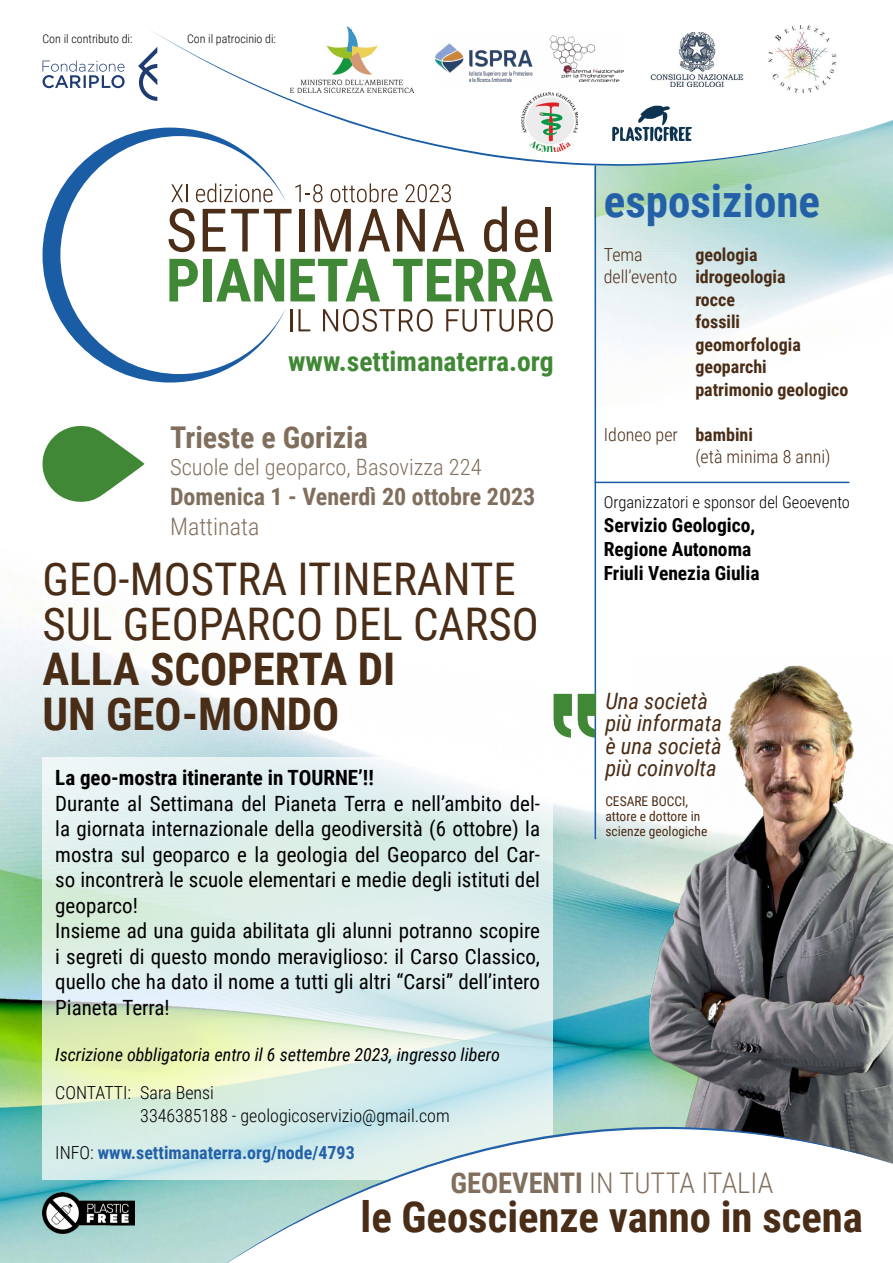
<style>
.page{position:relative;width:893px;height:1263px;background:#fff}
.page>*{position:absolute;margin:0;border:0;box-sizing:border-box;transform-origin:0 0}
.t1{font:45px "Roboto Condensed";color:#4a2d17}
.t2{font:700 45px "Roboto Condensed";color:#4a2d17}
.t3{font:700 45px "Roboto Condensed";color:#2360a8}
.t4{font:700 42.75px "Roboto Condensed";color:#4a2d17}
.t5{font:700 30px "Roboto Condensed";color:#816f5d}
.t6{font:300 28.5px "Roboto Condensed";color:#816f5d}
.t7{font:700 27.6px "Roboto Condensed";color:#408835}
.t8{font:700 24px/30px "Roboto Condensed";color:#816f5d}
.t9{font:italic 22.5px "Roboto Condensed";color:#4a2d17}
.t10{font:300 22.5px "Roboto Condensed";color:#816f5d}
.t11{font:21px/25.5px "Roboto Condensed";color:#000;text-align:justify}
.t12{font:700 21px "Roboto Condensed";color:#000}
.t13{font:700 19.5px "Roboto Condensed";color:#000}
.t14{font:700 18px "Roboto Condensed";color:#4a2d17}
.t15{font:italic 18px "Roboto Condensed";color:#000}
.t16{font:300 18px "Roboto Condensed";color:#000}
.t17{font:700 18px "Roboto Condensed";color:#2360a8}
.t18{font:300 18px "Roboto Condensed";color:#4a2d17}
.t19{font:300 16.5px "Roboto Condensed";color:#000}
.t20{font:13.5px "Roboto Condensed";color:#4a2d17}
.t21{font:300 12px "Roboto Condensed";color:#000}
.s1{font-weight:300}
.s2{font-weight:300;color:#000}
.s3{font-weight:700}
</style>
<div class="page">
<img style="left:0;top:463px;width:850px;height:800px">
<svg style="left:43px;top:757px;width:510px;height:422px;background:#dceee6"></svg>
<img style="left:635px;top:657px;width:258px;height:470px">
<hr style="left:595px;top:153px;width:1px;height:686px;background:#1a5da5">
<hr style="left:595px;top:482px;width:254px;height:1px;background:#1a5da5">
<svg style="left:43px;top:426px;width:102px;height:76px"></svg>
<svg style="left:554px;top:694px;width:42px;height:44px"></svg>
<img style="left:43px;top:1192px;width:92px;height:41px">
<svg style="left:346px;top:26px;width:547px;height:140px"></svg>
<svg style="left:152px;top:29px;width:707px;height:137px"></svg>
<svg style="left:207px;top:1127px;width:686px;height:136px"></svg>
<svg style="left:286px;top:209px;width:6px;height:5px"></svg>
<div style="left:299px;top:209px;width:5px;height:42px;background:#4c2d18"></div>
<svg style="left:315px;top:209px;width:36px;height:42px"></svg>
<svg style="left:358px;top:209px;width:32px;height:42px"></svg>
<svg style="left:397px;top:209px;width:28px;height:42px"></svg>
<svg style="left:432px;top:209px;width:32px;height:42px"></svg>
<svg style="left:484px;top:206px;width:23px;height:46px"></svg>
<svg style="left:515px;top:219px;width:23px;height:33px"></svg>
<div style="left:545px;top:206px;width:5px;height:45px;background:#4c2d18"></div>
<svg style="left:290px;top:259px;width:90px;height:42px"></svg>
<svg style="left:393px;top:259px;width:160px;height:42px"></svg>
<hr style="left:290px;top:309px;width:3px;height:22px;background:#4c2d18">
<svg style="left:298px;top:309px;width:12px;height:22px"></svg>
<svg style="left:323px;top:309px;width:110px;height:23px"></svg>
<svg style="left:446px;top:309px;width:107px;height:23px"></svg>
<svg style="left:43px;top:128px;width:243px;height:255px"></svg>
<svg style="left:171px;top:184px;width:16px;height:18px"></svg>
<svg style="left:196px;top:183px;width:77px;height:19px"></svg>
<svg style="left:295px;top:184px;width:28px;height:18px"></svg>
<svg style="left:331px;top:183px;width:67px;height:19px"></svg>
<svg style="left:405px;top:184px;width:46px;height:18px"></svg>
<svg style="left:43px;top:47px;width:114px;height:54px"></svg>
<img style="left:649px;top:32px;width:97px;height:55px">
<img style="left:768px;top:25px;width:69px;height:68px">
<img style="left:522px;top:93px;width:56px;height:59px">
<img style="left:291px;top:27px;width:123px;height:65px">
<img style="left:435px;top:35px;width:189px;height:46px">
<svg style="left:611px;top:106px;width:82px;height:39px"></svg>
<p class="t21" style="left:43px;top:30px;width:91px">Con il contributo di:</p>
<p class="t21" style="left:187px;top:30px;width:90px">Con il patrocinio di:</p>
<p class="t7" style="left:288px;top:342px;width:267px">www.settimanaterra.org</p>
<p class="t5" style="left:170px;top:416px;width:199px">Trieste e Gorizia</p>
<p class="t10" style="left:170px;top:451px;width:313px">Scuole del geoparco, Basovizza 224</p>
<p class="t8" style="left:170px;top:480px;width:367px">Domenica 1 - Venerdì 20 ottobre 2023<br><span class="s1">Mattinata</span></p>
<p class="t1" style="left:43px;top:547px;width:475px">GEO-MOSTRA ITINERANTE</p>
<p class="t1" style="left:43px;top:592px;width:498px">SUL GEOPARCO DEL CARSO</p>
<p class="t2" style="left:43px;top:637px;width:354px">ALLA SCOPERTA DI</p>
<p class="t2" style="left:43px;top:682px;width:298px">UN GEO-MONDO</p>
<p class="t12" style="left:55px;top:763px;width:320px">La geo-mostra itinerante in TOURNE’!!</p>
<p class="t11" style="left:55px;top:790px;width:486px">Durante al Settimana del Pianeta Terra e nell’ambito del&shy;la giornata internazionale della geodiversità (6 ottobre) la mostra sul geoparco e la geologia del Geoparco del Car&shy;so incontrerà le scuole elementari e medie degli istituti del geoparco!</p>
<p class="t11" style="left:55px;top:917px;width:486px">Insieme ad una guida abilitata gli alunni potranno scopire i segreti di questo mondo meraviglioso: il Carso Classico, quello che ha dato il nome a tutti gli altri “Carsi” dell’intero Pianeta Terra!</p>
<p class="t15" style="left:55px;top:1042px;width:446px">Iscrizione obbligatoria entro il 6 settembre 2023, ingresso libero</p>
<p class="t16" style="left:55px;top:1080px;width:160px">CONTATTI: Sara Bensi</p>
<p class="t16" style="left:140px;top:1102px;width:311px">3346385188 - geologicoservizio@gmail.com</p>
<p class="t17" style="left:55px;top:1140px;width:301px"><span class="s2">INFO:</span> www.settimanaterra.org/node/4793</p>
<p class="t3" style="left:604px;top:169px;width:218px">esposizione</p>
<p class="t18" style="left:604px;top:242px;width:40px">Tema</p>
<p class="t14" style="left:695px;top:242px;width:64px">geologia</p>
<p class="t14" style="left:604px;top:264px;width:183px"><span class="s1">dell’evento</span> idrogeologia</p>
<p class="t14" style="left:695px;top:287px;width:41px">rocce</p>
<p class="t14" style="left:695px;top:309px;width:46px">fossili</p>
<p class="t14" style="left:695px;top:332px;width:107px">geomorfologia</p>
<p class="t14" style="left:695px;top:354px;width:73px">geoparchi</p>
<p class="t14" style="left:695px;top:377px;width:155px">patrimonio geologico</p>
<p class="t18" style="left:604px;top:422px;width:151px">Idoneo per <span class="s3">bambini</span></p>
<p class="t18" style="left:695px;top:444px;width:137px">(età minima 8 anni)</p>
<p class="t19" style="left:604px;top:491px;width:248px">Organizzatori e sponsor del Geoevento</p>
<p class="t13" style="left:604px;top:512px;width:153px">Servizio Geologico,</p>
<p class="t13" style="left:604px;top:536px;width:149px">Regione Autonoma</p>
<p class="t13" style="left:604px;top:560px;width:157px">Friuli Venezia Giulia</p>
<p class="t9" style="left:605px;top:685px;width:104px">Una società</p>
<p class="t9" style="left:605px;top:707px;width:118px">più informata</p>
<p class="t9" style="left:605px;top:730px;width:118px">è una società</p>
<p class="t9" style="left:605px;top:752px;width:113px">più coinvolta</p>
<p class="t20" style="left:605px;top:792px;width:84px">CESARE BOCCI,</p>
<p class="t20" style="left:605px;top:807px;width:97px">attore e dottore in</p>
<p class="t20" style="left:605px;top:822px;width:104px">scienze geologiche</p>
<h3 class="t6" style="left:450px;top:1163px;width:324px"><span class="s3">GEOEVENTI</span> IN TUTTA ITALIA</h3>
<h2 class="t4" style="left:361px;top:1186px;width:504px">le Geoscienze vanno in scena</h2>
</div>
